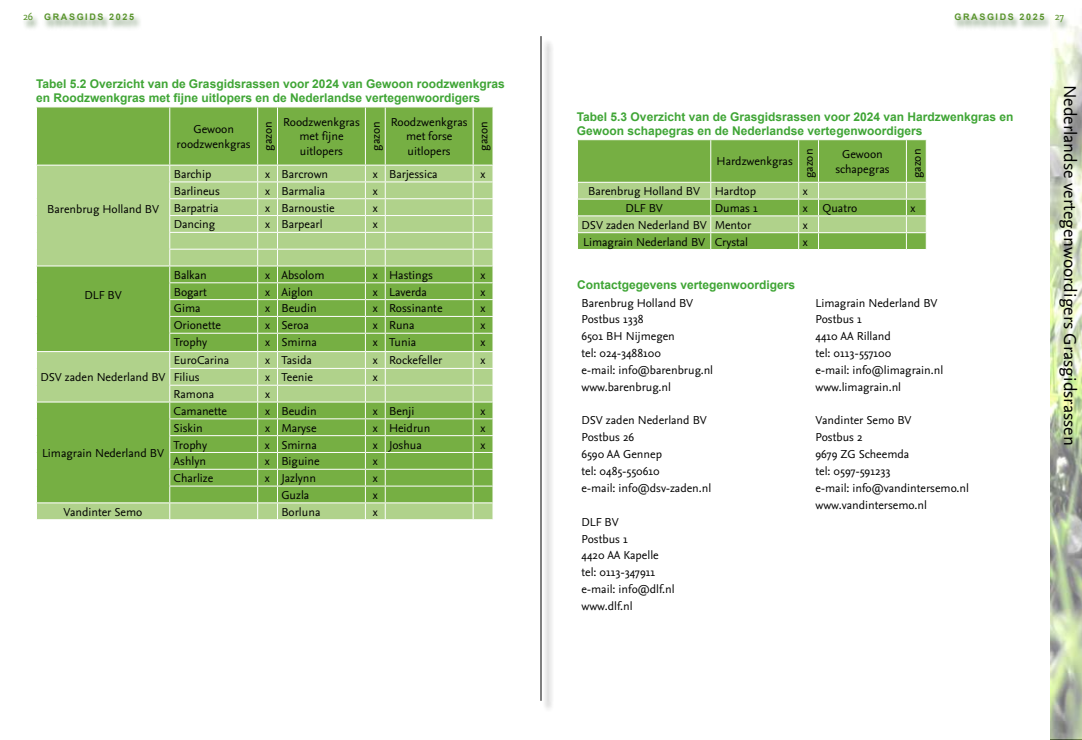
<style>
.page{position:relative;width:1082px;height:740px;background:#fff}
.page>*{position:absolute;margin:0;border:0;box-sizing:border-box;transform-origin:0 0}
.t1{font:18px "Nexus Sans Pro";color:#000}
.t2{font:12px/14.4px "Nexus Sans Pro";color:#000;text-align:center}
.t3{font:700 12px/14.4px "Arial";color:#3fa535}
.t4{font:700 9px "Arial";letter-spacing:.18em;color:#59942c}
.s1{font-family:"Nexus Sans Pro";font-weight:400;font-size:11px}
</style>
<div class="page">
<div style="left:21px;top:13px;width:121px;height:18px;background:#3f6935;opacity:.75"></div>
<img style="left:1050px;top:26px;width:32px;height:713px">
<div style="left:952px;top:14px;width:118px;height:19px;background:#3f6935;opacity:.75"></div>
<div style="left:542px;top:38px;width:12px;height:675px;background:#eee"></div>
<hr style="left:540px;top:36px;width:1px;height:664px;background:#000">
<div style="left:37px;top:107px;width:455px;height:57px;background:#76af43"></div>
<svg style="left:37px;top:165px;width:132px;height:354px;background:#92bf65"></svg>
<hr style="left:169px;top:107px;width:1px;height:57px;background:#fff">
<hr style="left:257px;top:107px;width:1px;height:57px;background:#fff">
<hr style="left:277px;top:107px;width:1px;height:57px;background:#fff">
<hr style="left:365px;top:107px;width:1px;height:57px;background:#fff">
<hr style="left:385px;top:107px;width:1px;height:57px;background:#fff">
<hr style="left:473px;top:107px;width:1px;height:57px;background:#fff">
<hr style="left:36px;top:265px;width:134px;height:1px;background:#fff">
<hr style="left:36px;top:351px;width:134px;height:1px;background:#fff">
<hr style="left:36px;top:401px;width:134px;height:1px;background:#fff">
<hr style="left:36px;top:502px;width:134px;height:1px;background:#fff">
<svg style="left:36px;top:165px;width:1px;height:339px"></svg>
<svg style="left:169px;top:164px;width:324px;height:356px;background:#9ec677"></svg>
<div style="left:578px;top:140px;width:348px;height:42px;background:#76af43"></div>
<hr style="left:710px;top:140px;width:1px;height:42px;background:#fff">
<svg style="left:798px;top:139px;width:20px;height:1px"></svg>
<hr style="left:798px;top:140px;width:1px;height:42px;background:#fff">
<hr style="left:818px;top:140px;width:1px;height:42px;background:#fff">
<svg style="left:906px;top:139px;width:20px;height:1px"></svg>
<hr style="left:906px;top:140px;width:1px;height:42px;background:#fff">
<svg style="left:577px;top:182px;width:350px;height:68px;background:#9cc573"></svg>
<p class="t4" style="left:23px;top:10px;width:113px"><span class="s1">26</span> GRASGIDS 2025</p>
<p class="t4" style="left:954px;top:10px;width:111px">GRASGIDS 2025 <span class="s1">27</span></p>
<p class="t3" style="left:36px;top:77px;width:470px">Tabel 5.2 Overzicht van de Grasgidsrassen voor 2024 van Gewoon roodzwenkgras en Roodzwenkgras met fijne uitlopers en de Nederlandse vertegenwoordigers</p>
<p class="t2" style="left:177px;top:121px;width:76px">Gewoon roodzwenkgras</p>
<p class="t2" style="left:260px;top:151px;width:31px;rotate:-90deg">gazon</p>
<p class="t2" style="left:283px;top:114px;width:78px">Roodzwenkgras met fijne uitlopers</p>
<p class="t2" style="left:368px;top:151px;width:31px;rotate:-90deg">gazon</p>
<p class="t2" style="left:391px;top:114px;width:78px">Roodzwenkgras met forse uitlopers</p>
<p class="t2" style="left:476px;top:151px;width:31px;rotate:-90deg">gazon</p>
<p class="t2" style="left:47px;top:201px;width:113px">Barenbrug Holland BV</p>
<p class="t2" style="left:174px;top:166px;width:39px">Barchip</p>
<p class="t2" style="left:265px;top:166px;width:65px">x Barcrown</p>
<p class="t2" style="left:373px;top:166px;width:66px">x Barjessica</p>
<p class="t2" style="left:480px;top:166px;width:6px">x</p>
<p class="t2" style="left:174px;top:183px;width:48px">Barlineus</p>
<p class="t2" style="left:265px;top:183px;width:62px">x Barmalia</p>
<p class="t2" style="left:373px;top:183px;width:6px">x</p>
<p class="t2" style="left:174px;top:200px;width:46px">Barpatria</p>
<p class="t2" style="left:265px;top:200px;width:71px">x Barnoustie</p>
<p class="t2" style="left:373px;top:200px;width:6px">x</p>
<p class="t2" style="left:174px;top:216px;width:43px">Dancing</p>
<p class="t2" style="left:265px;top:216px;width:59px">x Barpearl</p>
<p class="t2" style="left:373px;top:216px;width:6px">x</p>
<p class="t2" style="left:84px;top:287px;width:39px">DLF BV</p>
<p class="t2" style="left:40px;top:369px;width:127px">DSV zaden Nederland BV</p>
<p class="t2" style="left:42px;top:445px;width:123px">Limagrain Nederland BV</p>
<p class="t2" style="left:174px;top:267px;width:35px">Balkan</p>
<p class="t2" style="left:265px;top:267px;width:61px">x Absolom</p>
<p class="t2" style="left:373px;top:267px;width:62px">x Hastings</p>
<p class="t2" style="left:480px;top:267px;width:6px">x</p>
<p class="t2" style="left:174px;top:284px;width:35px">Bogart</p>
<p class="t2" style="left:265px;top:284px;width:50px">x Aiglon</p>
<p class="t2" style="left:373px;top:284px;width:56px">x Laverda</p>
<p class="t2" style="left:480px;top:284px;width:6px">x</p>
<p class="t2" style="left:174px;top:300px;width:28px">Gima</p>
<p class="t2" style="left:265px;top:300px;width:53px">x Beudin</p>
<p class="t2" style="left:373px;top:300px;width:71px">x Rossinante</p>
<p class="t2" style="left:480px;top:300px;width:6px">x</p>
<p class="t2" style="left:174px;top:317px;width:49px">Orionette</p>
<p class="t2" style="left:265px;top:317px;width:45px">x Seroa</p>
<p class="t2" style="left:373px;top:317px;width:43px">x Runa</p>
<p class="t2" style="left:480px;top:317px;width:6px">x</p>
<p class="t2" style="left:174px;top:334px;width:35px">Trophy</p>
<p class="t2" style="left:265px;top:334px;width:53px">x Smirna</p>
<p class="t2" style="left:373px;top:334px;width:45px">x Tunia</p>
<p class="t2" style="left:480px;top:334px;width:6px">x</p>
<p class="t2" style="left:174px;top:352px;width:57px">EuroCarina</p>
<p class="t2" style="left:265px;top:352px;width:48px">x Tasida</p>
<p class="t2" style="left:373px;top:352px;width:71px">x Rockefeller</p>
<p class="t2" style="left:480px;top:352px;width:6px">x</p>
<p class="t2" style="left:174px;top:369px;width:28px">Filius</p>
<p class="t2" style="left:265px;top:369px;width:49px">x Teenie</p>
<p class="t2" style="left:373px;top:369px;width:6px">x</p>
<p class="t2" style="left:174px;top:386px;width:42px">Ramona</p>
<p class="t2" style="left:265px;top:386px;width:6px">x</p>
<p class="t2" style="left:174px;top:403px;width:55px">Camanette</p>
<p class="t2" style="left:265px;top:403px;width:53px">x Beudin</p>
<p class="t2" style="left:373px;top:403px;width:43px">x Benji</p>
<p class="t2" style="left:480px;top:403px;width:6px">x</p>
<p class="t2" style="left:174px;top:419px;width:31px">Siskin</p>
<p class="t2" style="left:265px;top:419px;width:53px">x Maryse</p>
<p class="t2" style="left:373px;top:419px;width:59px">x Heidrun</p>
<p class="t2" style="left:480px;top:419px;width:6px">x</p>
<p class="t2" style="left:174px;top:436px;width:35px">Trophy</p>
<p class="t2" style="left:265px;top:436px;width:53px">x Smirna</p>
<p class="t2" style="left:373px;top:436px;width:51px">x Joshua</p>
<p class="t2" style="left:480px;top:436px;width:6px">x</p>
<p class="t2" style="left:174px;top:453px;width:34px">Ashlyn</p>
<p class="t2" style="left:265px;top:453px;width:56px">x Biguine</p>
<p class="t2" style="left:373px;top:453px;width:6px">x</p>
<p class="t2" style="left:174px;top:470px;width:41px">Charlize</p>
<p class="t2" style="left:265px;top:470px;width:53px">x Jazlynn</p>
<p class="t2" style="left:373px;top:470px;width:6px">x</p>
<p class="t2" style="left:281px;top:487px;width:29px">Guzla</p>
<p class="t2" style="left:373px;top:487px;width:6px">x</p>
<p class="t2" style="left:63px;top:503px;width:80px">Vandinter Semo</p>
<p class="t2" style="left:281px;top:503px;width:41px">Borluna</p>
<p class="t2" style="left:373px;top:503px;width:6px">x</p>
<p class="t3" style="left:577px;top:109px;width:438px">Tabel 5.3 Overzicht van de Grasgidsrassen voor 2024 van Hardzwenkgras en<br>Gewoon schapegras en de Nederlandse vertegenwoordigers</p>
<p class="t2" style="left:716px;top:153px;width:78px">Hardzwenkgras</p>
<p class="t2" style="left:801px;top:178px;width:31px;rotate:-90deg">gazon</p>
<p class="t2" style="left:835px;top:146px;width:56px">Gewoon schapegras</p>
<p class="t2" style="left:909px;top:178px;width:31px;rotate:-90deg">gazon</p>
<p class="t2" style="left:588px;top:183px;width:169px">Barenbrug Holland BV Hardtop</p>
<p class="t2" style="left:802px;top:183px;width:6px">x</p>
<p class="t2" style="left:625px;top:200px;width:39px">DLF BV</p>
<p class="t2" style="left:715px;top:200px;width:44px">Dumas 1</p>
<p class="t2" style="left:802px;top:200px;width:56px">x Quatro</p>
<p class="t2" style="left:910px;top:200px;width:6px">x</p>
<p class="t2" style="left:581px;top:217px;width:171px">DSV zaden Nederland BV Mentor</p>
<p class="t2" style="left:802px;top:217px;width:6px">x</p>
<p class="t2" style="left:583px;top:233px;width:167px">Limagrain Nederland BV Crystal</p>
<p class="t2" style="left:802px;top:233px;width:6px">x</p>
<p class="t3" style="left:577px;top:278px;width:220px">Contactgegevens vertegenwoordigers</p>
<p class="t2" style="left:581px;top:294px;width:113px">Barenbrug Holland BV</p>
<p class="t2" style="left:815px;top:294px;width:123px">Limagrain Nederland BV</p>
<p class="t2" style="left:581px;top:311px;width:64px">Postbus 1338</p>
<p class="t2" style="left:815px;top:311px;width:48px">Postbus 1</p>
<p class="t2" style="left:581px;top:328px;width:95px">6501 BH Nijmegen</p>
<p class="t2" style="left:815px;top:328px;width:77px">4410 AA Rilland</p>
<p class="t2" style="left:581px;top:345px;width:81px">tel: 024-3488100</p>
<p class="t2" style="left:815px;top:345px;width:77px">tel: 0113-557100</p>
<p class="t2" style="left:581px;top:362px;width:133px">e-mail: info@barenbrug.nl</p>
<p class="t2" style="left:815px;top:362px;width:129px">e-mail: info@limagrain.nl</p>
<p class="t2" style="left:581px;top:378px;width:91px">www.barenbrug.nl</p>
<p class="t2" style="left:815px;top:378px;width:87px">www.limagrain.nl</p>
<p class="t2" style="left:581px;top:412px;width:127px">DSV zaden Nederland BV</p>
<p class="t2" style="left:815px;top:412px;width:97px">Vandinter Semo BV</p>
<p class="t2" style="left:581px;top:429px;width:54px">Postbus 26</p>
<p class="t2" style="left:815px;top:429px;width:48px">Postbus 2</p>
<p class="t2" style="left:581px;top:446px;width:82px">6590 AA Gennep</p>
<p class="t2" style="left:815px;top:446px;width:95px">9679 ZG Scheemda</p>
<p class="t2" style="left:581px;top:463px;width:80px">tel: 0485-550610</p>
<p class="t2" style="left:815px;top:463px;width:76px">tel: 0597-591233</p>
<p class="t2" style="left:581px;top:480px;width:131px">e-mail: info@dsv-zaden.nl</p>
<p class="t2" style="left:815px;top:479px;width:155px;line-height:16.8px;text-align:left">e-mail: info@vandintersemo.nl www.vandintersemo.nl</p>
<p class="t2" style="left:581px;top:512px;width:95px;line-height:16.8px;text-align:left">DLF BV<br>Postbus 1<br>4420 AA Kapelle tel: 0113-347911 e-mail: info@dlf.nl www.dlf.nl</p>
<h1 class="t1" style="left:1083px;top:85px;width:361px;rotate:90deg">Nederlandse vertegenwoordigers Grasgidsrassen</h1>
</div>
